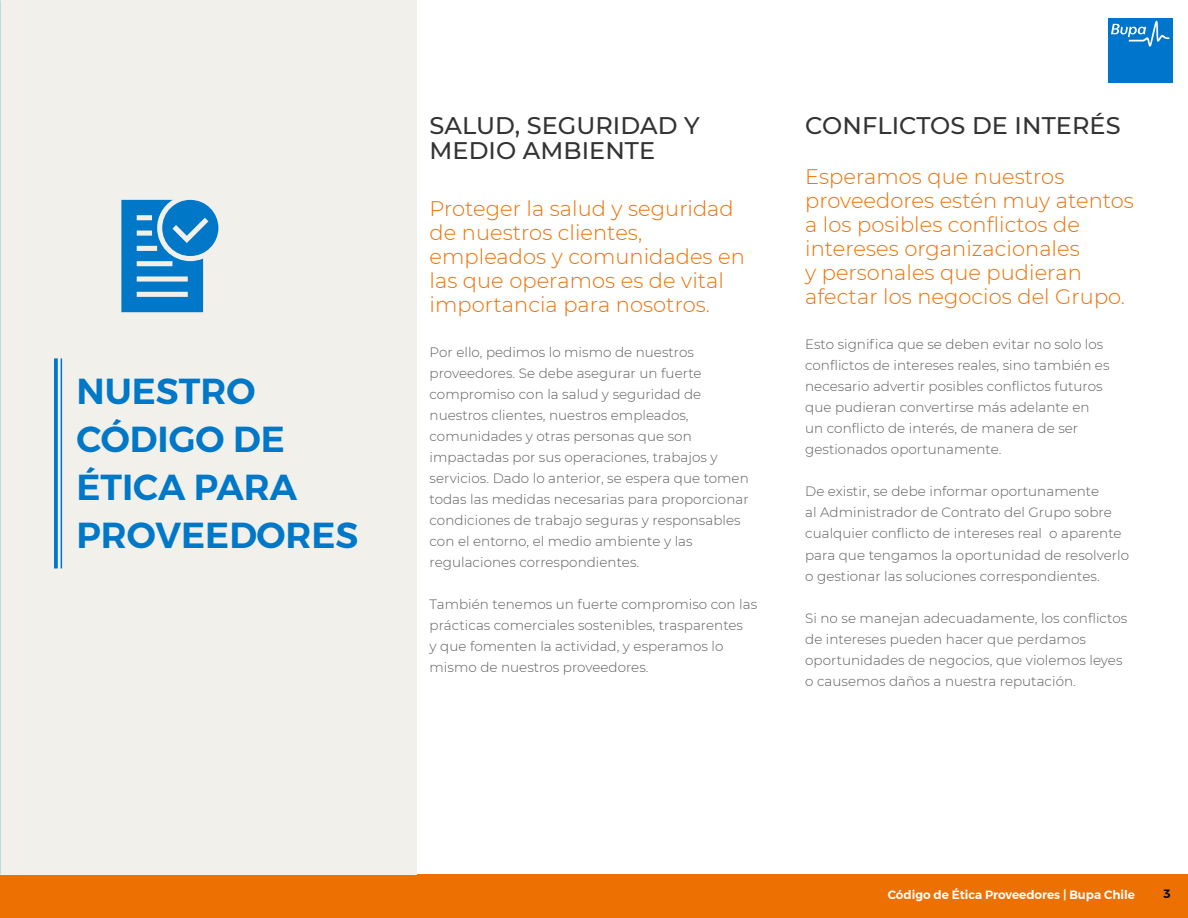
<style>
.page{position:relative;width:1188px;height:918px;background:#fff}
.page>*{position:absolute;margin:0;border:0;box-sizing:border-box;transform-origin:0 0}
.t1{font:600 36px/48px "Montserrat";color:#0078c7}
.t2{font:500 24px/25.5px "Montserrat";letter-spacing:.005em;color:#333}
.t3{font:300 21px/24px "Montserrat";letter-spacing:.005em;color:#ed7003}
.t4{font:300 13.5px/21px "Montserrat";letter-spacing:.005em;color:#5c5c5c}
.t5{font:600 12px "Montserrat";color:#fff}
.t6{font:600 12px "Montserrat";color:#000}
</style>
<div class="page">
<div style="left:0;top:874px;width:1188px;height:44px;background:#ed7003"></div>
<div style="left:0;top:0;width:416px;height:874px;background:#f2f0eb"></div>
<svg style="left:54px;top:358px;width:4px;height:210px"></svg>
<hr style="left:61px;top:358px;width:1px;height:210px;background:#0078c7">
<svg style="left:121px;top:200px;width:97px;height:112px"></svg>
<div style="left:1108px;top:18px;width:65px;height:64px;background:#0075cc"></div>
<svg style="left:1111px;top:21px;width:59px;height:26px"></svg>
<h1 class="t1" style="left:76px;top:367px;width:284px">NUESTRO<br>CÓDIGO DE<br>ÉTICA PARA<br>PROVEEDORES</h1>
<h2 class="t2" style="left:430px;top:112px;width:272px">SALUD, SEGURIDAD Y<br>MEDIO AMBIENTE</h2>
<h2 class="t2" style="left:805px;top:112px;width:317px">CONFLICTOS DE INTERÉS</h2>
<h3 class="t3" style="left:430px;top:196px;width:317px">Proteger la salud y seguridad de nuestros clientes, empleados y comunidades en las que operamos es de vital importancia para nosotros.</h3>
<p class="t4" style="left:430px;top:341px;width:321px">Por ello, pedimos lo mismo de nuestros proveedores. Se debe asegurar un fuerte compromiso con la salud y seguridad de nuestros clientes, nuestros empleados, comunidades y otras personas que son impactadas por sus operaciones, trabajos y servicios. Dado lo anterior, se espera que tomen todas las medidas necesarias para proporcionar condiciones de trabajo seguras y responsables con el entorno, el medio ambiente y las regulaciones correspondientes.</p>
<p class="t4" style="left:430px;top:593px;width:329px">También tenemos un fuerte compromiso con las prácticas comerciales sostenibles, trasparentes<br>y que fomenten la actividad, y esperamos lo mismo de nuestros proveedores.</p>
<h3 class="t3" style="left:805px;top:164px;width:330px">Esperamos que nuestros proveedores estén muy atentos a los posibles conflictos de intereses organizacionales<br>y personales que pudieran afectar los negocios del Grupo.</h3>
<p class="t4" style="left:805px;top:334px;width:306px">Esto significa que se deben evitar no solo los conflictos de intereses reales, sino también es necesario advertir posibles conflictos futuros que pudieran convertirse más adelante en un conflicto de interés, de manera de ser gestionados oportunamente.</p>
<p class="t4" style="left:805px;top:481px;width:325px">De existir, se debe informar oportunamente<br>al Administrador de Contrato del Grupo sobre cualquier conflicto de intereses real o aparente para que tengamos la oportunidad de resolverlo o gestionar las soluciones correspondientes.</p>
<p class="t4" style="left:805px;top:607px;width:324px">Si no se manejan adecuadamente, los conflictos de intereses pueden hacer que perdamos oportunidades de negocios, que violemos leyes o causemos daños a nuestra reputación.</p>
<p class="t5" style="left:888px;top:885px;width:249px">Código de Ética Proveedores | Bupa Chile</p>
<p class="t6" style="left:1164px;top:884px;width:9px">3</p>
</div>
